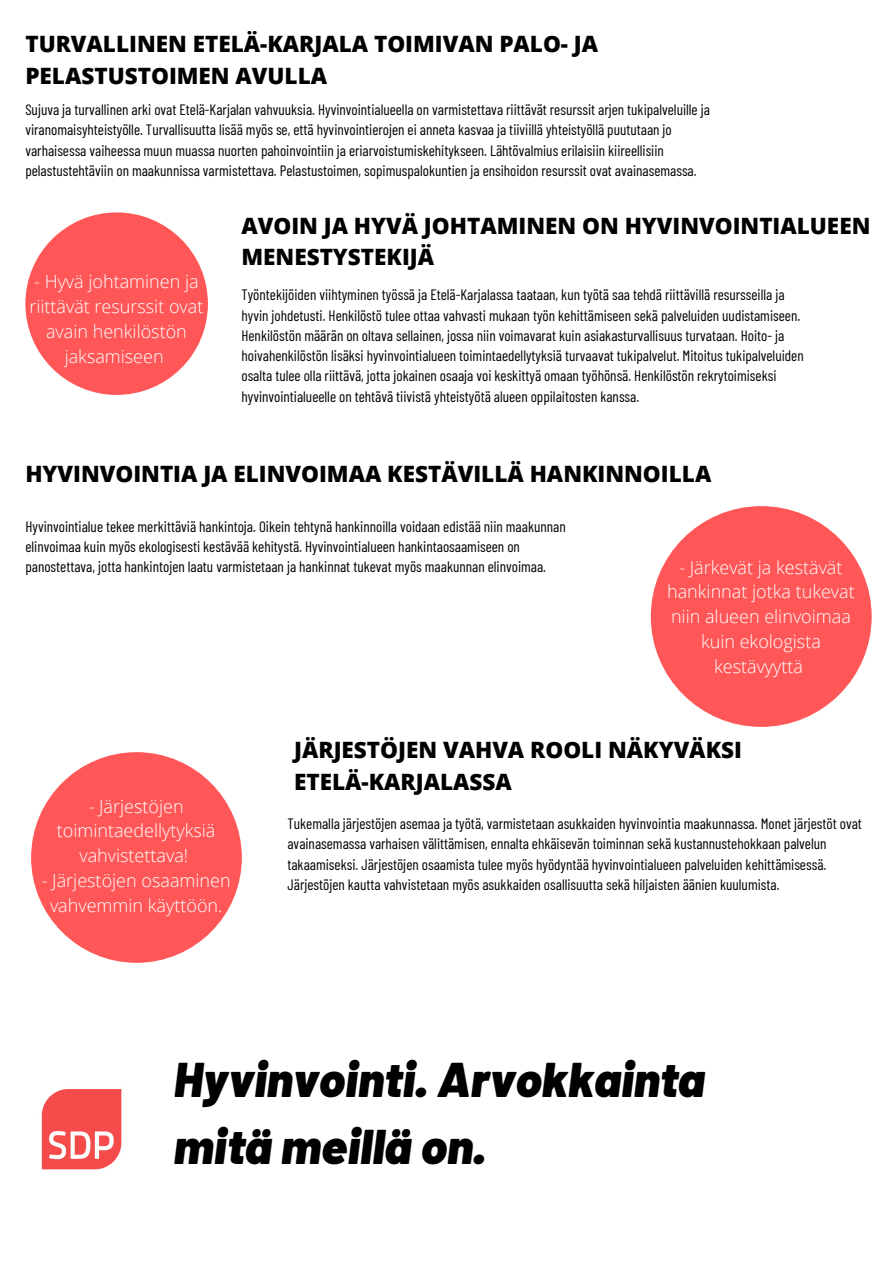
<style>
.page{position:relative;width:894px;height:1264px;background:#fff}
.page>*{position:absolute;margin:0;border:0;box-sizing:border-box;transform-origin:0 0}
.t1{font:italic 900 48.6px/67.5px "Barlow";color:#000}
.t2{font:800 22.5px/31.5px "Open Sans";color:#000}
.t3{font:300 18px/24.8px "Open Sans";color:#fff;text-align:center}
.t4{font:15px/20.2px "Barlow Condensed";color:#000}
</style>
<div class="page">
<div style="left:25px;top:212px;width:183px;height:183px;background:#ff5757;border-radius:50%"></div>
<div style="left:650px;top:506px;width:221px;height:221px;background:#ff5757;border-radius:50%"></div>
<div style="left:31px;top:752px;width:211px;height:210px;background:#ff5757;border-radius:50%"></div>
<img style="left:41px;top:1089px;width:81px;height:81px">
<p class="t2" style="left:25px;top:28px;width:574px">TURVALLINEN ETELÄ-KARJALA TOIMIVAN PALO- JA<br>PELASTUSTOIMEN AVULLA</p>
<p class="t4" style="left:25px;top:99px;width:686px">Sujuva ja turvallinen arki ovat Etelä-Karjalan vahvuuksia. Hyvinvointialueella on varmistettava riittävät resurssit arjen tukipalveluille ja viranomaisyhteistyölle. Turvallisuutta lisää myös se, että hyvinvointierojen ei anneta kasvaa ja tiiviillä yhteistyöllä puututaan jo varhaisessa vaiheessa muun muassa nuorten pahoinvointiin ja eriarvoistumiskehitykseen. Lähtövalmius erilaisiin kiireellisiin pelastustehtäviin on maakunnissa varmistettava. Pelastustoimen, sopimuspalokuntien ja ensihoidon resurssit ovat avainasemassa.</p>
<p class="t2" style="left:241px;top:209px;width:630px">AVOIN JA HYVÄ JOHTAMINEN ON HYVINVOINTIALUEEN<br>MENESTYSTEKIJÄ</p>
<p class="t4" style="left:241px;top:284px;width:563px">Työntekijöiden viihtyminen työssä ja Etelä-Karjalassa taataan, kun työtä saa tehdä riittävillä resursseilla ja hyvin johdetusti. Henkilöstö tulee ottaa vahvasti mukaan työn kehittämiseen sekä palveluiden uudistamiseen.<br>Henkilöstön määrän on oltava sellainen, jossa niin voimavarat kuin asiakasturvallisuus turvataan. Hoito- ja hoivahenkilöstön lisäksi hyvinvointialueen toimintaedellytyksiä turvaavat tukipalvelut. Mitoitus tukipalveluiden osalta tulee olla riittävä, jotta jokainen osaaja voi keskittyä omaan työhönsä. Henkilöstön rekrytoimiseksi hyvinvointialueelle on tehtävä tiivistä yhteistyötä alueen oppilaitosten kanssa.</p>
<p class="t3" style="left:29px;top:269px;width:175px">- Hyvä johtaminen ja riittävät resurssit ovat avain henkilöstön jaksamiseen</p>
<p class="t2" style="left:25px;top:458px;width:687px">HYVINVOINTIA JA ELINVOIMAA KESTÄVILLÄ HANKINNOILLA</p>
<p class="t4" style="left:25px;top:515px;width:541px">Hyvinvointialue tekee merkittäviä hankintoja. Oikein tehtynä hankinnoilla voidaan edistää niin maakunnan elinvoimaa kuin myös ekologisesti kestävää kehitystä. Hyvinvointialueen hankintaosaamiseen on panostettava, jotta hankintojen laatu varmistetaan ja hankinnat tukevat myös maakunnan elinvoimaa.</p>
<p class="t3" style="left:667px;top:554px;width:189px">- Järkevät ja kestävät hankinnat jotka tukevat niin alueen elinvoimaa kuin ekologista kestävyyttä</p>
<p class="t3" style="left:57px;top:793px;width:160px">- Järjestöjen toimintaedellytyksiä vahvistettava!</p>
<p class="t3" style="left:42px;top:867px;width:190px">- Järjestöjen osaaminen vahvemmin käyttöön.</p>
<p class="t2" style="left:294px;top:733px;width:449px">JÄRJESTÖJEN VAHVA ROOLI NÄKYVÄKSI<br>ETELÄ-KARJALASSA</p>
<p class="t4" style="left:287px;top:813px;width:575px">Tukemalla järjestöjen asemaa ja työtä, varmistetaan asukkaiden hyvinvointia maakunnassa. Monet järjestöt ovat avainasemassa varhaisen välittämisen, ennalta ehkäisevän toiminnan sekä kustannustehokkaan palvelun takaamiseksi. Järjestöjen osaamista tulee myös hyödyntää hyvinvointialueen palveluiden kehittämisessä.<br>Järjestöjen kautta vahvistetaan myös asukkaiden osallisuutta sekä hiljaisten äänien kuulumista.</p>
<p class="t1" style="left:174px;top:1043px;width:532px">Hyvinvointi. Arvokkainta mitä meillä on.</p>
</div>
